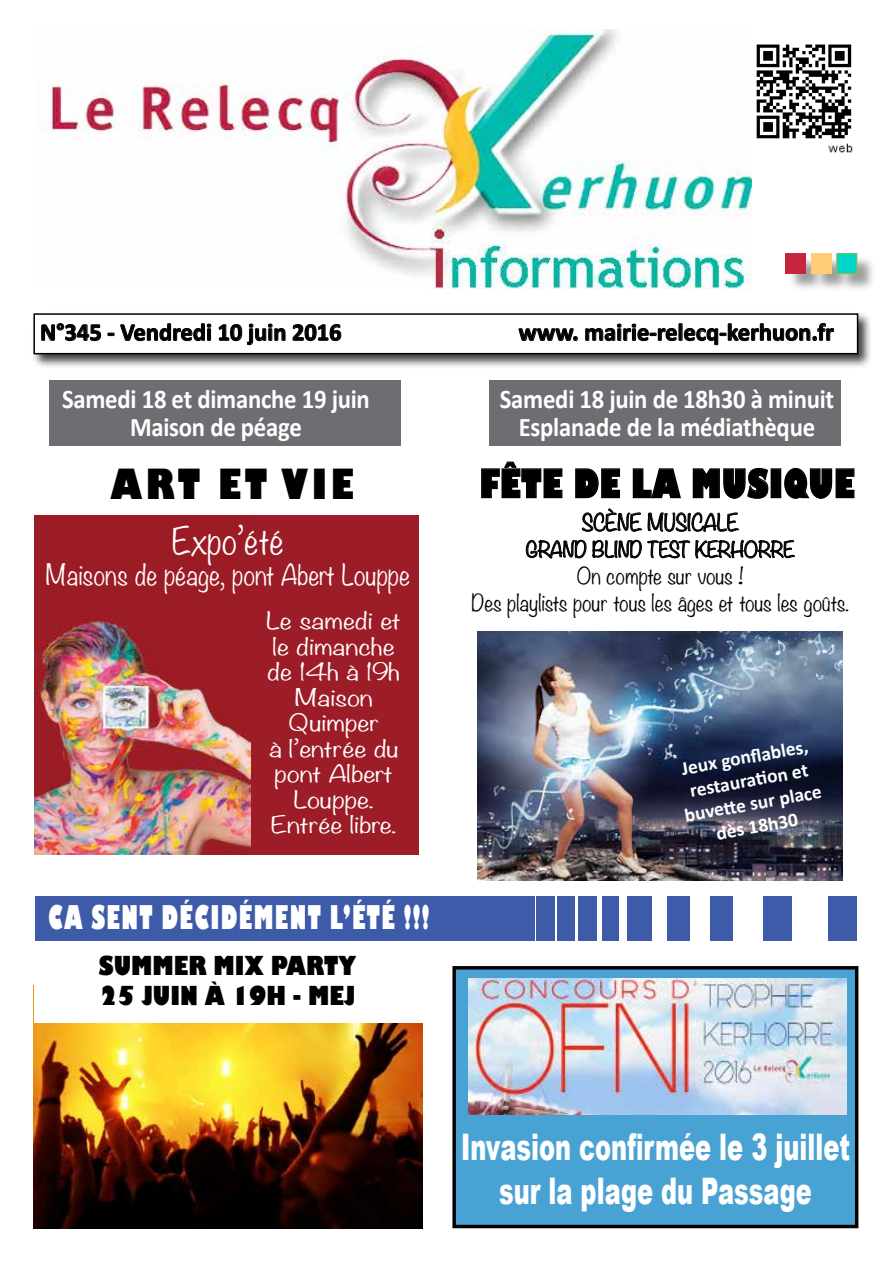
<style>
.page{position:relative;width:893px;height:1263px;background:#fff}
.page>*{position:absolute;margin:0;border:0;box-sizing:border-box;transform-origin:0 0}
.t1{font:800 40.5px "Gill Sans";letter-spacing:.11em;color:#000;scale:.8 1}
.t2{font:800 38.4px "Gill Sans";letter-spacing:.03em;color:#000;scale:.74 1}
.t3{font:900 36.6px/44px "Arial";color:#fff;text-align:center;scale:.66 1}
.t4{font:300 33px "Noteworthy";color:#fff}
.t5{font:800 31.8px "Gill Sans";letter-spacing:.07em;color:#fff;scale:.59 1}
.t6{font:700 27px/28.5px "Calibri";letter-spacing:-.01em;color:#fff;text-align:center;scale:.92 1}
.t7{font:300 25.5px "Noteworthy";color:#fff}
.t8{font:800 25.5px/30.6px "Gill Sans";color:#000;scale:.8 1}
.t9{font:700 24.45px "Calibri";color:#000001}
.t10{font:300 21px/25.5px "Noteworthy";color:#fff;text-align:center;scale:1.34 1}
.t11{font:300 20.55px/26.7px "Noteworthy";color:#000;text-align:center}
.t12{font:700 19.5px/23.4px "Calibri";color:#fff;text-align:center}
.t13{font:300 19.5px "Noteworthy";color:#000}
</style>
<div class="page">
<img style="left:34px;top:515px;width:384px;height:339px">
<img style="left:756px;top:44px;width:97px;height:109px">
<img style="left:45px;top:30px;width:706px;height:258px">
<div style="left:788px;top:255px;width:88px;height:38px;background:#000;opacity:.38"></div>
<div style="left:786px;top:253px;width:20px;height:20px;background:#c5263d"></div>
<div style="left:836px;top:253px;width:21px;height:21px;background:#00d5c7;border:1px solid #87bc40"></div>
<div style="left:811px;top:253px;width:21px;height:20px;background:#ffce74"></div>
<div style="left:35px;top:896px;width:826px;height:44px;background:#3d5ba9"></div>
<div style="left:31px;top:311px;width:841px;height:58px;background:#000;opacity:.75"></div>
<div style="left:34px;top:314px;width:824px;height:40px;background:#fff"></div>
<div style="left:33px;top:313px;width:825px;height:41px;border:2px solid #000"></div>
<svg style="left:41px;top:323px;width:60px;height:18px"></svg>
<svg style="left:107px;top:323px;width:105px;height:18px"></svg>
<svg style="left:219px;top:323px;width:67px;height:22px"></svg>
<svg style="left:292px;top:324px;width:50px;height:17px"></svg>
<svg style="left:518px;top:328px;width:60px;height:13px"></svg>
<svg style="left:585px;top:323px;width:249px;height:22px"></svg>
<div style="left:620px;top:881px;width:7px;height:65px;background:#fff"></div>
<div style="left:857px;top:881px;width:36px;height:65px;background:#fff"></div>
<div style="left:792px;top:883px;width:35px;height:64px;background:#fff"></div>
<div style="left:733px;top:881px;width:29px;height:65px;background:#fff"></div>
<div style="left:690px;top:881px;width:20px;height:65px;background:#fff"></div>
<div style="left:653px;top:881px;width:14px;height:65px;background:#fff"></div>
<hr style="left:597px;top:883px;width:4px;height:65px;background:#fff">
<hr style="left:575px;top:883px;width:3px;height:65px;background:#fff">
<hr style="left:555px;top:881px;width:1px;height:65px;background:#fff">
<hr style="left:536px;top:885px;width:1px;height:65px;background:#fff">
<div style="left:49px;top:381px;width:352px;height:65px;background:#6d6e71"></div>
<img style="left:478px;top:631px;width:365px;height:250px">
<svg style="left:481px;top:461px;width:374px;height:220px"></svg>
<div style="left:489px;top:381px;width:352px;height:65px;background:#6d6e71"></div>
<div style="left:454px;top:968px;width:403px;height:258px;background:#49a2d4"></div>
<div style="left:452px;top:966px;width:406px;height:262px;border:3px solid #000"></div>
<img style="left:468px;top:978px;width:379px;height:136px">
<img style="left:33px;top:986px;width:389px;height:243px">
<div style="left:35px;top:960px;width:388px;height:63px;background:#fff"></div>
<p class="t9" style="left:40px;top:317px;width:303px">N°345 - Vendredi 10 juin 2016</p>
<p class="t9" style="left:519px;top:317px;width:317px">www. mairie-relecq-kerhuon.fr</p>
<p class="t6" style="left:500px;top:384px;width:365px">Samedi 18 juin de 18h30 à minuit<br>Esplanade de la médiathèque</p>
<p class="t6" style="left:62px;top:384px;width:336px">Samedi 18 et dimanche 19 juin<br>Maison de péage</p>
<h1 class="t1" style="left:110px;top:458px;width:306px">ART ET VIE</h1>
<h2 class="t2" style="left:480px;top:459px;width:508px">FÊTE DE LA MUSIQUE</h2>
<p class="t11" style="left:582px;top:509px;width:158px">scène musicale</p>
<p class="t13" style="left:526px;top:532px;width:270px">grand blind test Kerhorre</p>
<p class="t11" style="left:472px;top:562px;width:379px">On compte sur vous !<br>Des playlists pour tous les âges et tous les goûts.</p>
<p class="t4" style="left:172px;top:512px;width:113px">Expo’été</p>
<p class="t7" style="left:46px;top:552px;width:366px">Maisons de péage, pont Abert Louppe</p>
<p class="t10" style="left:266px;top:608px;width:102px">Le samedi et le dimanche de 14h à 19h<br>Maison<br>Quimper<br>à l’entrée du pont Albert<br>Louppe.<br>Entrée libre.</p>
<p class="t12" style="left:674px;top:758px;width:139px;rotate:-10deg">Jeux gonfl ables, re staurati on e t buvett e sur place dès 18h30</p>
<p class="t5" style="left:48px;top:898px;width:648px">CA SENT DÉCIDÉMENT L’ÉTÉ !!!</p>
<p class="t8" style="left:99px;top:952px;width:324px">SUMMER MIX PARTY<br>25 JUIN À 19H - MEJ</p>
<h3 class="t3" style="left:461px;top:1123px;width:591px">Invasion confirmée le 3 juillet sur la plage du Passage</h3>
</div>
